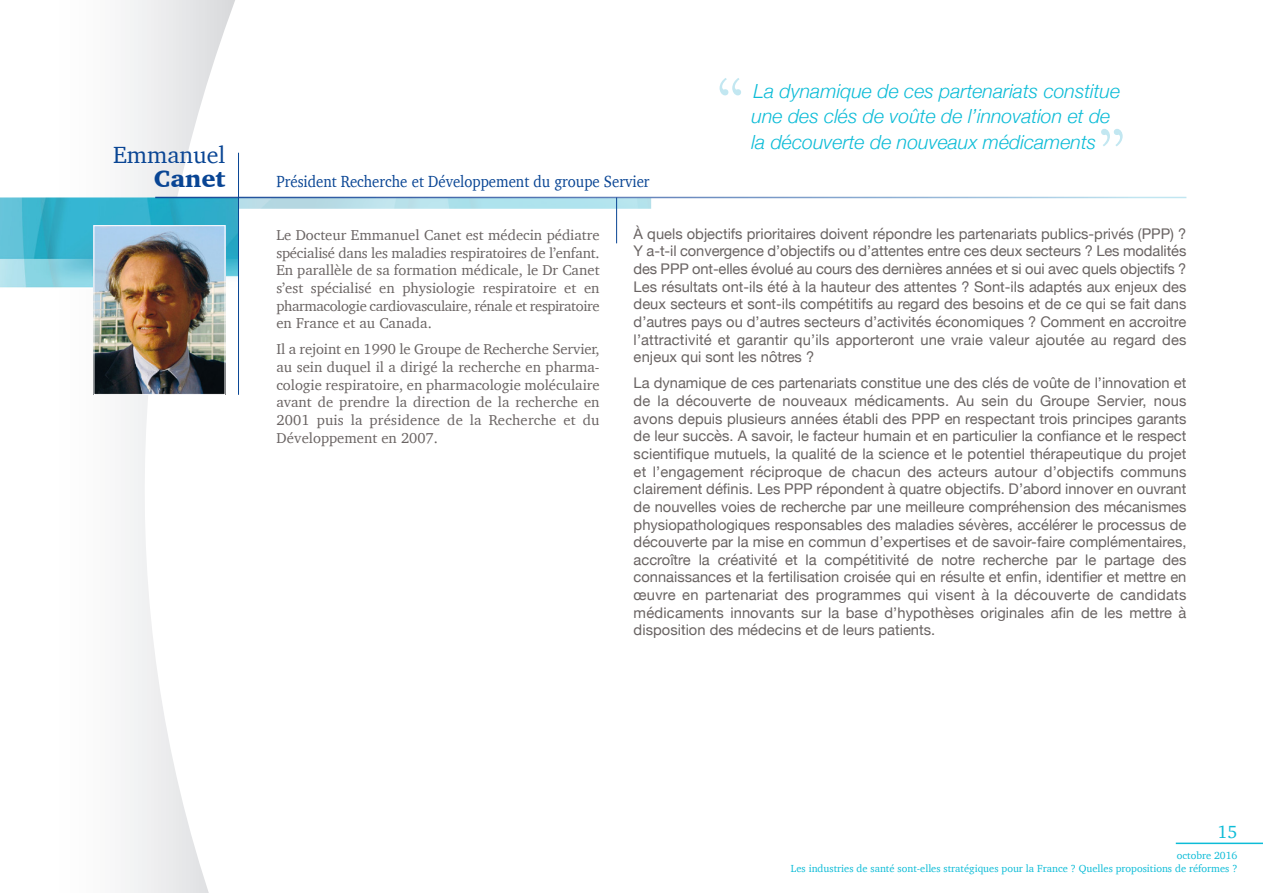
<style>
.page{position:relative;width:1263px;height:893px;background:#fff}
.page>*{position:absolute;margin:0;border:0;box-sizing:border-box;transform-origin:0 0}
.t1{font:500 76.5px "Berkeley";color:#c2e7f1}
.t2{font:24px "Charter";color:#094594}
.t3{font:900 24px "Charter";color:#094594}
.t4{font:italic 300 19.5px/25.5px "Helvetica Neue";color:#0dbcd7}
.t5{font:18px "Charter";color:#0dbcd7}
.t6{font:16.5px "Charter";color:#094594;scale:.9 1}
.t7{font:14.7px/17.7px "Helvetica Neue";color:#696362;text-align:justify}
.t8{font:14.7px/17.7px "Charter";color:#696362;text-align:justify}
.t9{font:10.5px/12.6px "Charter";color:#0dbcd7;text-align:right}
</style>
<div class="page">
<svg style="left:93px;top:0;width:147px;height:893px"></svg>
<hr style="left:1176px;top:843px;width:87px;height:1px;background:#0dbcd7">
<img style="left:0;top:197px;width:618px;height:92px">
<svg style="left:239px;top:198px;width:799px;height:19px"></svg>
<img style="left:96px;top:227px;width:127px;height:166px">
<div style="left:94px;top:225px;width:131px;height:170px;border:1px solid #fff"></div>
<hr style="left:155px;top:197px;width:1031px;height:1px;background:#fff">
<hr style="left:238px;top:153px;width:1px;height:242px;background:#094594">
<hr style="left:616px;top:197px;width:1px;height:46px;background:#094594">
<h1 class="t1" style="left:713px;top:63px;width:34px">“</h1>
<h3 class="t4" style="left:752px;top:77px;width:370px">La dynamique de ces partenariats constitue une des clés de voûte de l’innovation et de la découverte de nouveaux médicaments</h3>
<h1 class="t1" style="left:1096px;top:114px;width:34px">”</h1>
<h2 class="t2" style="left:113px;top:134px;width:114px">Emmanuel</h2>
<h2 class="t3" style="left:154px;top:164px;width:73px">Canet</h2>
<p class="t6" style="left:276px;top:167px;width:416px">Président Recherche et Développement du groupe Servier</p>
<p class="t7" style="left:634px;top:226px;width:554px">À quels objectifs prioritaires doivent répondre les partenariats publics-privés (PPP) ?<br>Y a-t-il convergence d’objectifs ou d’attentes entre ces deux secteurs ? Les modalités des PPP ont-elles évolué au cours des dernières années et si oui avec quels objectifs ?<br>Les résultats ont-ils été à la hauteur des attentes ? Sont-ils adaptés aux enjeux des deux secteurs et sont-ils compétitifs au regard des besoins et de ce qui se fait dans d’autres pays ou d’autres secteurs d’activités économiques ? Comment en accroitre l’attractivité et garantir qu’ils apporteront une vraie valeur ajoutée au regard des enjeux qui sont les nôtres ?</p>
<p class="t7" style="left:634px;top:375px;width:554px">La dynamique de ces partenariats constitue une des clés de voûte de l’innovation et de la découverte de nouveaux médicaments. Au sein du Groupe Servier, nous avons depuis plusieurs années établi des PPP en respectant trois principes garants de leur succès. A savoir, le facteur humain et en particulier la confiance et le respect scientifique mutuels, la qualité de la science et le potentiel thérapeutique du projet et l’engagement réciproque de chacun des acteurs autour d’objectifs communs clairement définis. Les PPP répondent à quatre objectifs. D’abord innover en ouvrant de nouvelles voies de recherche par une meilleure compréhension des mécanismes physiopathologiques responsables des maladies sévères, accélérer le processus de découverte par la mise en commun d’expertises et de savoir-faire complémentaires, accroître la créativité et la compétitivité de notre recherche par le partage des connaissances et la fertilisation croisée qui en résulte et enfin, identifier et mettre en œuvre en partenariat des programmes qui visent à la découverte de candidats médicaments innovants sur la base d’hypothèses originales afin de les mettre à disposition des médecins et de leurs patients.</p>
<p class="t8" style="left:276px;top:226px;width:325px">Le Docteur Emmanuel Canet est médecin pédiatre spécialisé dans les maladies respiratoires de l’enfant.<br>En parallèle de sa formation médicale, le Dr Canet s’est spécialisé en physiologie respiratoire et en pharmacologie cardiovasculaire, rénale et respiratoire en France et au Canada.</p>
<p class="t8" style="left:276px;top:340px;width:325px">Il a rejoint en 1990 le Groupe de Recherche Servier, au sein duquel il a dirigé la recherche en pharma&shy;cologie respiratoire, en pharmacologie moléculaire avant de prendre la direction de la recherche en 2001 puis la présidence de la Recherche et du Développement en 2007.</p>
<p class="t5" style="left:1217px;top:817px;width:22px">15</p>
<p class="t9" style="left:791px;top:849px;width:448px">octobre 2016<br>Les industries de santé sont-elles stratégiques pour la France ? Quelles propositions de réformes ?</p>
</div>
